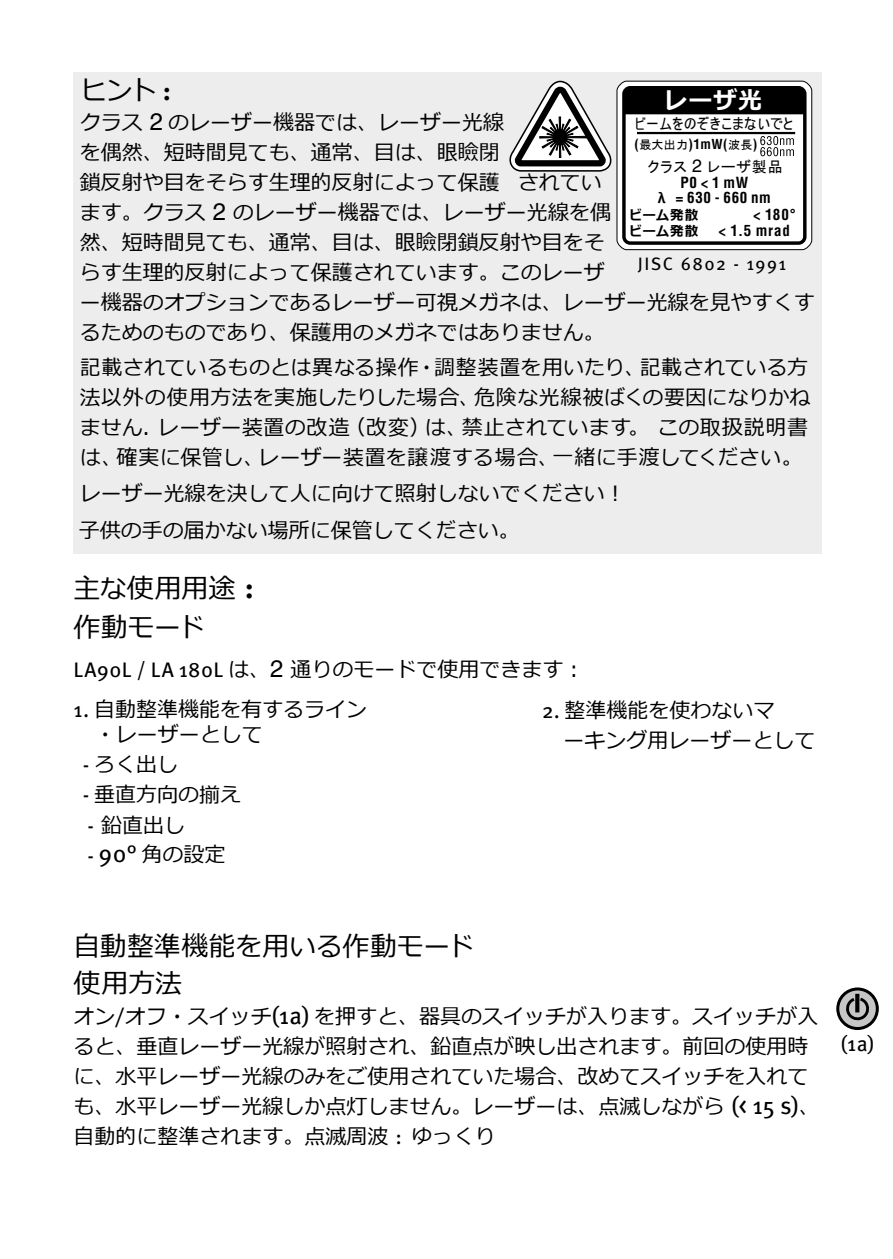
<style>
.page{position:relative;width:893px;height:1259px;background:#fff}
.page>*{position:absolute;margin:0;border:0;box-sizing:border-box;transform-origin:0 0}
.t1{font:27px "Meiryo";letter-spacing:-.005em;color:#000}
.t2{font:700 24px "Meiryo";color:#fff}
.t3{font:21px/30px "Meiryo";color:#000}
.t4{font:21px "Meta Pro";color:#000}
.t5{font:18px "Meta Pro";letter-spacing:.08em;color:#000}
.t6{font:700 condensed 15px/15px "Helvetica";letter-spacing:.05em;color:#000;text-align:center}
.t7{font:15px "MS UI Gothic";letter-spacing:.04em;color:#000}
.t8{font:15px "MS P Gothic";letter-spacing:.05em;color:#000}
.t9{font:700 condensed 13.5px "Helvetica";color:#000}
.t10{font:700 13.5px "Meiryo";letter-spacing:.035em;color:#000}
.s1{font-family:"Meta Pro";font-weight:700}
.s2{font-family:"Helvetica";font-size:24px}
.s3{font-family:"MS UI Gothic";font-weight:400;font-stretch:normal;font-size:12px}
.s4{font-family:"Helvetica";font-size:18px}
.s5{font-family:"Meta Pro";font-stretch:normal}
.s6{font-family:"Meta Pro";font-weight:700;font-size:30px}
.s7{font-family:"Meta Pro"}
.s8{font-family:"Meta Pro";font-size:24px}
</style>
<div class="page">
<svg style="left:838px;top:989px;width:39px;height:39px"></svg>
<div style="left:836px;top:987px;width:43px;height:43px;border:3px solid #000;border-radius:50%"></div>
<svg style="left:843px;top:995px;width:29px;height:28px"></svg>
<svg style="left:855px;top:993px;width:4px;height:19px"></svg>
<div style="left:73px;top:72px;width:749px;height:482px;background:#ededed"></div>
<svg style="left:509px;top:80px;width:103px;height:92px"></svg>
<div style="left:617px;top:81px;width:195px;height:169px;background:#fff;border-radius:9px"></div>
<div style="left:617px;top:81px;width:195px;height:169px;border:1px solid #000;border-radius:9px"></div>
<div style="left:622px;top:86px;width:184px;height:159px;border:3px solid #000;border-radius:6px"></div>
<div style="left:623px;top:88px;width:182px;height:26px;background:#000"></div>
<hr style="left:637px;top:132px;width:158px;height:2px;background:#000">
<svg style="left:760px;top:136px;width:34px;height:20px"></svg>
<p class="t1" style="left:80px;top:72px;width:93px">ヒント <span class="s1">:</span></p>
<p class="t3" style="left:80px;top:109px;width:736px">クラス <span class="s2">2</span> のレーザー機器では、レーザー光線<br>を偶然、短時間見ても、通常、目は、眼瞼閉<br>鎖反射や目をそらす生理的反射によって保護 されてい<br>ます。クラス <span class="s2">2</span> のレーザー機器では、レーザー光線を偶<br>然、短時間見ても、通常、目は、眼瞼閉鎖反射や目をそ<br>らす生理的反射によって保護されています。このレーザ<br>ー機器のオプションであるレーザー可視メガネは、レーザー光線を見やすくするためのものであり、保護用のメガネではありません。</p>
<p class="t3" style="left:80px;top:353px;width:732px;text-align:justify">記載されているものとは異なる操作・調整装置を用いたり、記載されている方法以外の使用方法を実施したりした場合、危険な光線被ばくの要因になりかねません. レーザー装置の改造（改変）は、禁止されています。 この取扱説明書は、確実に保管し、レーザー装置を譲渡する場合、一緒に手渡してください。</p>
<p class="t2" style="left:664px;top:84px;width:100px">レーザ光</p>
<p class="t7" style="left:635px;top:116px;width:159px">ビームをのぞきこまないでと</p>
<p class="t9" style="left:634px;top:135px;width:124px">(<span class="s3">最大出力</span>)1mW(<span class="s3">波長</span>)</p>
<p class="t8" style="left:648px;top:159px;width:137px">クラス <span class="s4">2</span> レーザ製品</p>
<p class="t6" style="left:658px;top:175px;width:114px">P0 &lt; 1 mW<br><span class="s5">λ</span> = 630 - 660 nm</p>
<p class="t10" style="left:629px;top:206px;width:71px">ビーム発散</p>
<p class="t6" style="left:753px;top:207px;width:44px">&lt; 180°</p>
<p class="t10" style="left:629px;top:222px;width:71px">ビーム発散</p>
<p class="t6" style="left:718px;top:223px;width:73px">&lt; 1.5 mrad</p>
<p class="t5" style="left:638px;top:250px;width:150px">JISC 6802 - 1991</p>
<p class="t3" style="left:80px;top:480px;width:548px">レーザー光線を決して人に向けて照射しないでください！</p>
<p class="t3" style="left:79px;top:517px;width:443px">子供の手の届かない場所に保管してください。</p>
<p class="t1" style="left:73px;top:569px;width:182px">主な使用用途 <span class="s6">:</span></p>
<p class="t1" style="left:73px;top:608px;width:133px">作動モード</p>
<p class="t3" style="left:73px;top:655px;width:513px"><span class="s7">LA90L / LA 180L</span> は、<span class="s2">2</span> 通りのモードで使用できます：</p>
<p class="t3" style="left:95px;top:698px;width:274px;line-height:25.2px;text-indent:-21px"><span class="s7">1.</span> 自動整準機能を有するライン・レーザーとして</p>
<p class="t3" style="left:83px;top:751px;width:97px"><span class="s7">-</span> ろく出し</p>
<p class="t3" style="left:83px;top:781px;width:160px"><span class="s7">-</span> 垂直方向の揃え</p>
<p class="t3" style="left:88px;top:811px;width:99px"><span class="s7">-</span> 鉛直出し</p>
<p class="t3" style="left:88px;top:841px;width:139px"><span class="s7">-</span> <span class="s8">90°</span> 角の設定</p>
<p class="t3" style="left:564px;top:696px;width:253px;text-indent:-21px"><span class="s7">2.</span> 整準機能を使わないマ<br>ーキング用レーザーとして</p>
<p class="t1" style="left:73px;top:927px;width:402px">自動整準機能を用いる作動モード</p>
<p class="t1" style="left:73px;top:964px;width:110px">使用方法</p>
<p class="t3" style="left:73px;top:1002px;width:748px">オン/オフ・スイッチ<span class="s8">(1a)</span> を押すと、器具のスイッチが入ります。スイッチが入ると、垂直レーザー光線が照射され、鉛直点が映し出されます。前回の使用時に、水平レーザー光線のみをご使用されていた場合、改めてスイッチを入れても、水平レーザー光線しか点灯しません。レーザーは、点滅しながら <span class="s8">(&lt; 15 s)</span>、自動的に整準されます。点滅周波 <span class="s7">:</span> ゆっくり</p>
<p class="t4" style="left:841px;top:1027px;width:35px">(1a)</p>
</div>
